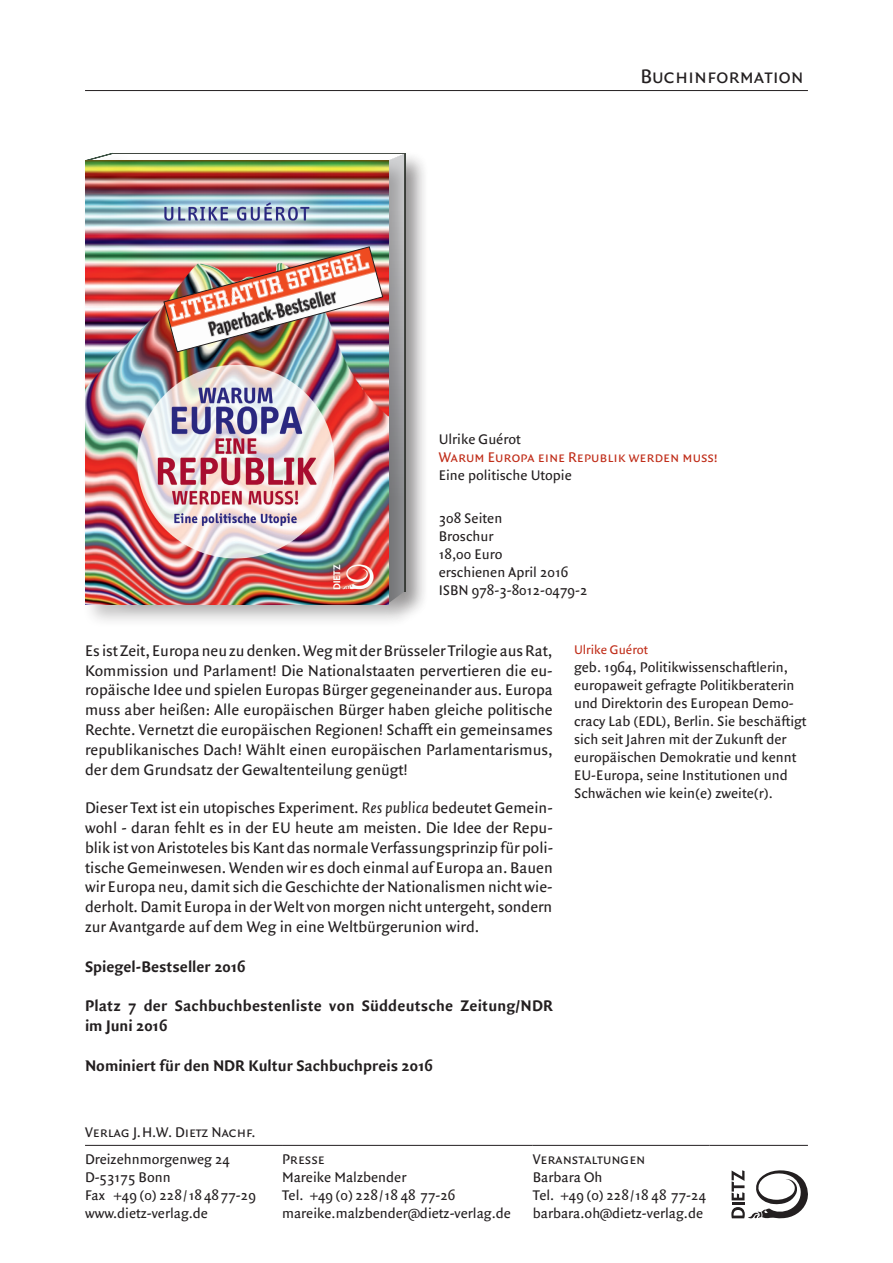
<style>
.page{position:relative;width:893px;height:1263px;background:#fff}
.page>*{position:absolute;margin:0;border:0;box-sizing:border-box;transform-origin:0 0}
.t1{font:21px "Quadraat Sans Small Caps";color:#231f20}
.t2{font:16.5px/19.8px "Quadraat Sans";color:#231f20;text-align:justify}
.t3{font:700 16.5px/19.8px "Quadraat Sans";color:#231f20}
.t4{font:15px/18px "Quadraat Sans";color:#231f20}
.t5{font:15px "Quadraat Sans Small Caps";color:#231f20}
.t6{font:15px "Quadraat Sans Small Caps";color:#c02d19}
.t7{font:13.5px "Quadraat Sans";color:#c02d19}
.s1{font-style:italic}
</style>
<div class="page">
<div style="left:383px;top:152px;width:46px;height:475px;background:#231f20;opacity:.28"></div>
<div style="left:82px;top:157px;width:331px;height:472px;background:#231f20;opacity:.28"></div>
<hr style="left:85px;top:90px;width:723px;height:1px;background:#231f20">
<hr style="left:85px;top:1145px;width:197px;height:1px;background:#231f20">
<hr style="left:282px;top:1145px;width:251px;height:1px;background:#231f20">
<hr style="left:533px;top:1145px;width:177px;height:1px;background:#231f20">
<hr style="left:710px;top:1145px;width:98px;height:1px;background:#231f20">
<svg style="left:731px;top:1170px;width:77px;height:48px"></svg>
<img style="left:84px;top:153px;width:320px;height:451px">
<p class="t1" style="left:640px;top:64px;width:165px">Buchinformation</p>
<p class="t4" style="left:439px;top:430px;width:84px">Ulrike Guérot</p>
<p class="t6" style="left:439px;top:448px;width:280px">Warum Europa eine Republik werden muss!</p>
<p class="t4" style="left:439px;top:466px;width:135px">Eine politische Utopie</p>
<p class="t4" style="left:439px;top:510px;width:150px">308 Seiten<br>Broschur<br>18,00 Euro<br>erschienen April 2016<br>ISBN 978-3-8012-0479-2</p>
<p class="t2" style="left:85px;top:641px;width:469px">Es ist Zeit, Europa neu zu denken. Weg mit der Brüsseler Trilogie aus Rat, Kommission und Parlament! Die Nationalstaaten pervertieren die eu&shy;ropäische Idee und spielen Europas Bürger gegeneinander aus. Europa muss aber heißen: Alle europäischen Bürger haben gleiche politische Rechte. Vernetzt die europäischen Regionen! Schafft ein gemeinsames republikanisches Dach! Wählt einen europäischen Parlamentarismus, der dem Grundsatz der Gewaltenteilung genügt!</p>
<p class="t2" style="left:85px;top:798px;width:470px">Dieser Text ist ein utopisches Experiment. <span class="s1">Res publica</span> bedeutet Gemein&shy;wohl - daran fehlt es in der EU heute am meisten. Die Idee der Repu&shy;blik ist von Aristoteles bis Kant das normale Verfassungsprinzip für poli&shy;tische Gemeinwesen. Wenden wir es doch einmal auf Europa an. Bauen wir Europa neu, damit sich die Geschichte der Nationalismen nicht wie&shy;derholt. Damit Europa in der Welt von morgen nicht untergeht, sondern zur Avantgarde auf dem Weg in eine Weltbürgerunion wird.</p>
<p class="t3" style="left:85px;top:957px;width:162px">Spiegel-Bestseller 2016</p>
<p class="t3" style="left:85px;top:996px;width:469px">Platz 7 der Sachbuchbestenliste von Süddeutsche Zeitung/NDR im Juni 2016</p>
<p class="t3" style="left:85px;top:1056px;width:349px">Nominiert für den NDR Kultur Sachbuchpreis 2016</p>
<p class="t7" style="left:574px;top:642px;width:76px">Ulrike Guérot</p>
<p class="t4" style="left:574px;top:659px;width:234px">geb. 1964, Politikwissenschaftlerin, europaweit gefragte Politikberaterin und Direktorin des European Demo&shy;cracy Lab (EDL), Berlin. Sie beschäftigt sich seit Jahren mit der Zukunft der europäischen Demokratie und kennt EU-Europa, seine Institutionen und Schwächen wie kein(e) zweite(r).</p>
<p class="t5" style="left:85px;top:1123px;width:172px">Verlag J.H.W. Dietz Nachf.</p>
<p class="t4" style="left:85px;top:1151px;width:172px">Dreizehnmorgenweg 24<br>D-53175 Bonn<br>Fax +49 (0) 228/18 4877-29 www.dietz-verlag.de</p>
<p class="t5" style="left:282px;top:1151px;width:44px">Presse</p>
<p class="t4" style="left:282px;top:1169px;width:230px">Mareike Malzbender<br>Tel. +49 (0) 228/18 48 77-26 mareike.malzbender@dietz-verlag.de</p>
<p class="t5" style="left:533px;top:1151px;width:114px">Veranstaltungen</p>
<p class="t4" style="left:533px;top:1169px;width:175px">Barbara Oh<br>Tel. +49 (0) 228/18 48 77-24 barbara.oh@dietz-verlag.de</p>
</div>
